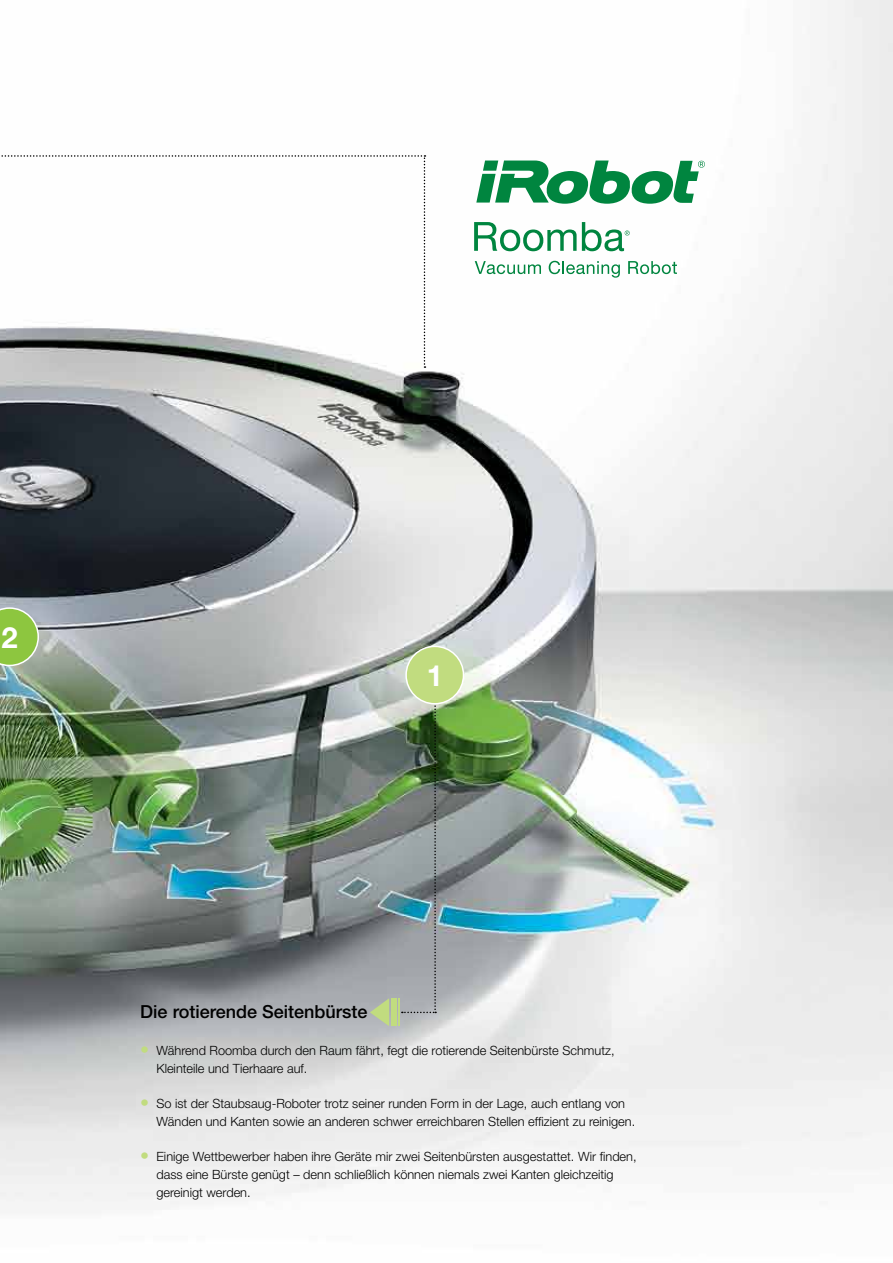
<style>
.page{position:relative;width:893px;height:1263px;background:#fff}
.page>*{position:absolute;margin:0;border:0;box-sizing:border-box;transform-origin:0 0}
.t1{font:700 29.25px "Helvetica Neue";color:#fff}
.t2{font:500 18px "Helvetica Neue";color:#000}
.t3{font:300 12.75px/18px "Helvetica Neue";color:#000}
.s1{font-size:18px;color:#c1dc7f}
</style>
<div class="page">
<img style="left:0;top:0;width:893px;height:1205px">
<img style="left:402px;top:687px;width:34px;height:326px">
<div style="left:406px;top:646px;width:57px;height:58px;background:#c1dc7f;border-radius:50%"></div>
<div style="left:405px;top:646px;width:59px;height:58px;border:2px solid #fff;border-radius:50%"></div>
<img style="left:0;top:607px;width:39px;height:406px">
<hr style="left:398px;top:998px;width:2px;height:28px;background:#c1dc7f">
<div style="left:391px;top:998px;width:6px;height:28px;background:#c1dc7f"></div>
<svg style="left:370px;top:998px;width:19px;height:28px"></svg>
<svg style="left:0;top:155px;width:705px;height:213px"></svg>
<h1 class="t1" style="left:1px;top:619px;width:18px">2</h1>
<h1 class="t1" style="left:427px;top:657px;width:18px">1</h1>
<h2 class="t2" style="left:140px;top:1001px;width:229px">Die rotierende Seitenbürste</h2>
<p class="t3" style="left:156px;top:1041px;width:460px;text-indent:-16px"><span class="s1">•</span> Während Roomba durch den Raum fährt, fegt die rotierende Seitenbürste Schmutz,<br>Kleinteile und Tierhaare auf.</p>
<p class="t3" style="left:156px;top:1094px;width:480px;text-indent:-16px"><span class="s1">•</span> So ist der Staubsaug-Roboter trotz seiner runden Form in der Lage, auch entlang von<br>Wänden und Kanten sowie an anderen schwer erreichbaren Stellen effizient zu reinigen.</p>
<p class="t3" style="left:156px;top:1147px;width:482px;text-indent:-16px"><span class="s1">•</span> Einige Wettbewerber haben ihre Geräte mir zwei Seitenbürsten ausgestattet. Wir finden, dass eine Bürste genügt – denn schließlich können niemals zwei Kanten gleichzeitig gereinigt werden.</p>
</div>
